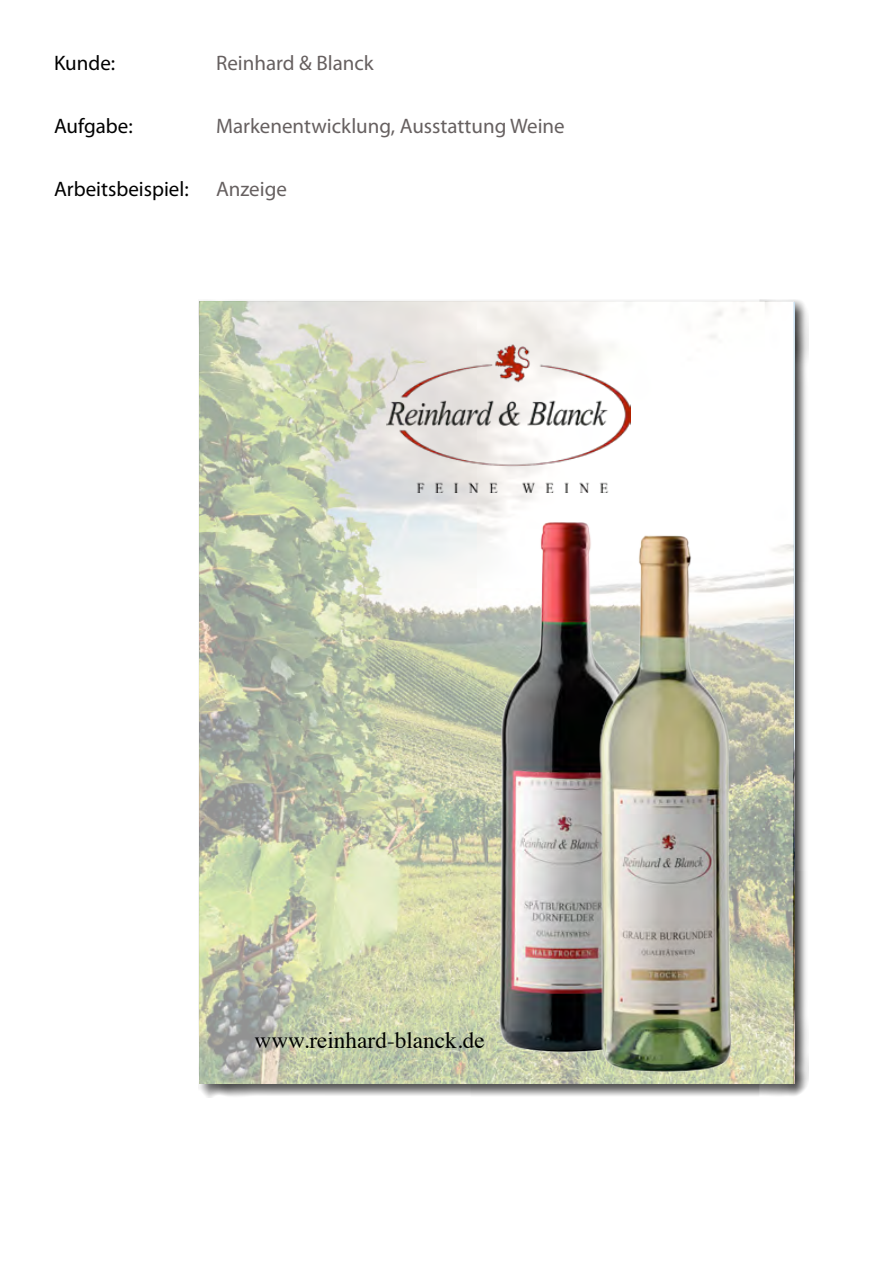
<style>
.page{position:relative;width:893px;height:1263px;background:#fff}
.page>*{position:absolute;margin:0;border:0;box-sizing:border-box;transform-origin:0 0}
.t1{font:23.25px "Times";color:#000}
.t2{font:21px "Myriad Pro";color:#666060}
.t3{font:21px "Myriad Pro";color:#000}
</style>
<div class="page">
<div style="left:198px;top:299px;width:610px;height:799px;background:#000;opacity:.75"></div>
<img style="left:200px;top:302px;width:594px;height:781px">
<img style="left:386px;top:345px;width:244px;height:147px">
<img style="left:500px;top:513px;width:130px;height:545px">
<img style="left:598px;top:527px;width:158px;height:554px">
<p class="t3" style="left:54px;top:50px;width:63px">Kunde:</p>
<p class="t2" style="left:216px;top:50px;width:159px">Reinhard &amp; Blanck</p>
<p class="t3" style="left:54px;top:113px;width:80px">Aufgabe:</p>
<p class="t2" style="left:216px;top:113px;width:350px">Markenentwicklung, Ausstattung Weine</p>
<p class="t3" style="left:54px;top:176px;width:136px">Arbeitsbeispiel:</p>
<p class="t2" style="left:216px;top:176px;width:72px">Anzeige</p>
<p class="t1" style="left:255px;top:1018px;width:232px">www.reinhard-blanck.de</p>
</div>
